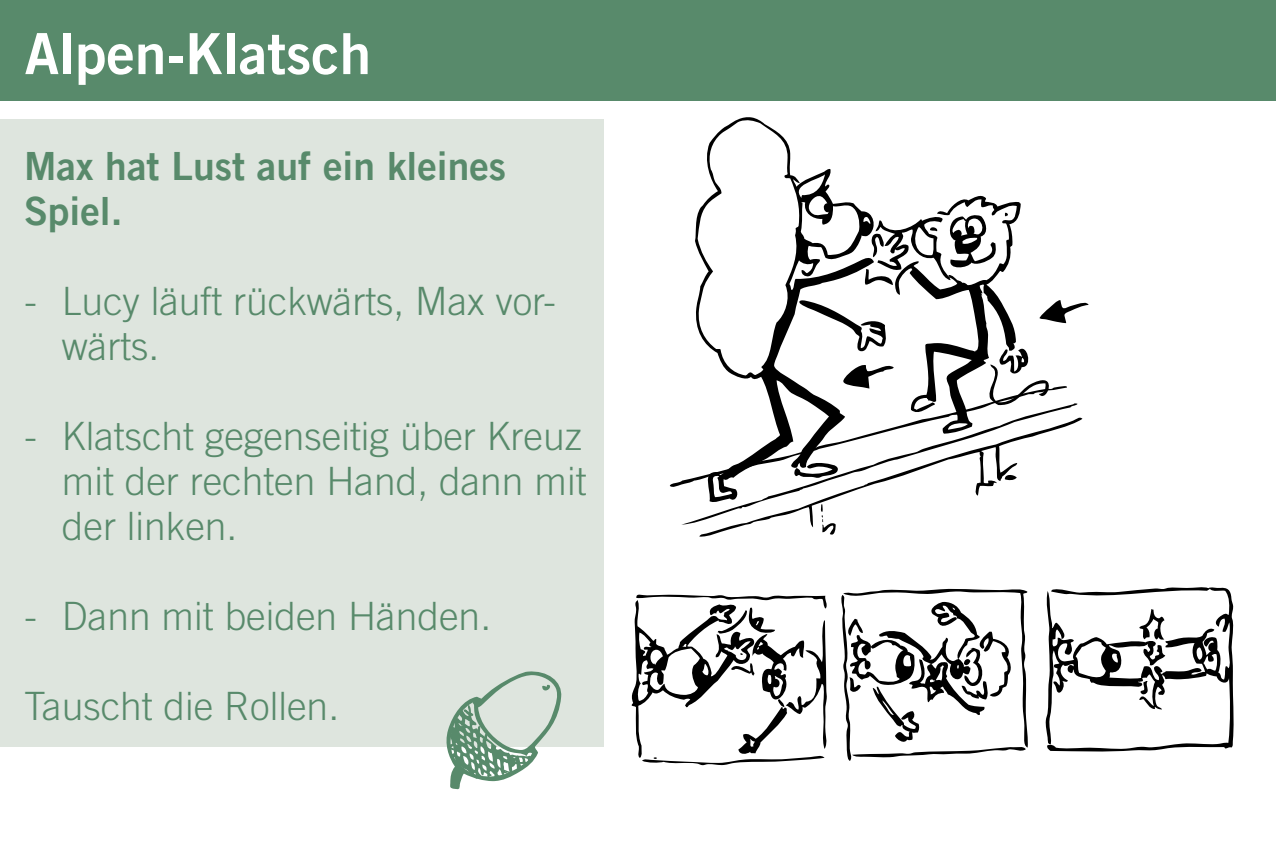
<style>
.page{position:relative;width:1276px;height:851px;background:#fff}
.page>*{position:absolute;margin:0;border:0;box-sizing:border-box;transform-origin:0 0}
.t1{font:56.7px "Trade Gothic LT Com Bd 2";color:#fff}
.t2{font:300 39px/45px "Trade Gothic LT Com";color:#588a6b}
.t3{font:39px/45px "Trade Gothic LT Com Bd 2";color:#588a6b}
</style>
<div class="page">
<div style="left:0;top:119px;width:604px;height:627px;background:#dee5de"></div>
<div style="left:0;top:0;width:1276px;height:101px;background:#588a6b"></div>
<div style="left:602px;top:98px;width:650px;height:667px;background:#fff"></div>
<svg style="left:699px;top:488px;width:281px;height:49px"></svg>
<svg style="left:819px;top:504px;width:17px;height:33px"></svg>
<svg style="left:699px;top:117px;width:175px;height:386px"></svg>
<svg style="left:1045px;top:587px;width:189px;height:165px"></svg>
<svg style="left:631px;top:594px;width:196px;height:171px"></svg>
<svg style="left:841px;top:588px;width:187px;height:172px"></svg>
<svg style="left:670px;top:193px;width:418px;height:295px"></svg>
<svg style="left:444px;top:671px;width:118px;height:118px"></svg>
<h1 class="t1" style="left:25px;top:19px;width:348px">Alpen-Klatsch</h1>
<p class="t3" style="left:24px;top:143px;width:484px">Max hat Lust auf ein kleines<br>Spiel.</p>
<p class="t2" style="left:62px;top:278px;width:496px;text-indent:-38px">- Lucy läuft rückwärts, Max vor&shy;wärts.</p>
<p class="t2" style="left:62px;top:413px;width:526px;text-align:justify;text-indent:-38px">- Klatscht gegenseitig über Kreuz mit der rechten Hand, dann mit der linken.</p>
<p class="t2" style="left:24px;top:593px;width:468px">- Dann mit beiden Händen.</p>
<p class="t2" style="left:24px;top:683px;width:317px">Tauscht die Rollen.</p>
</div>
